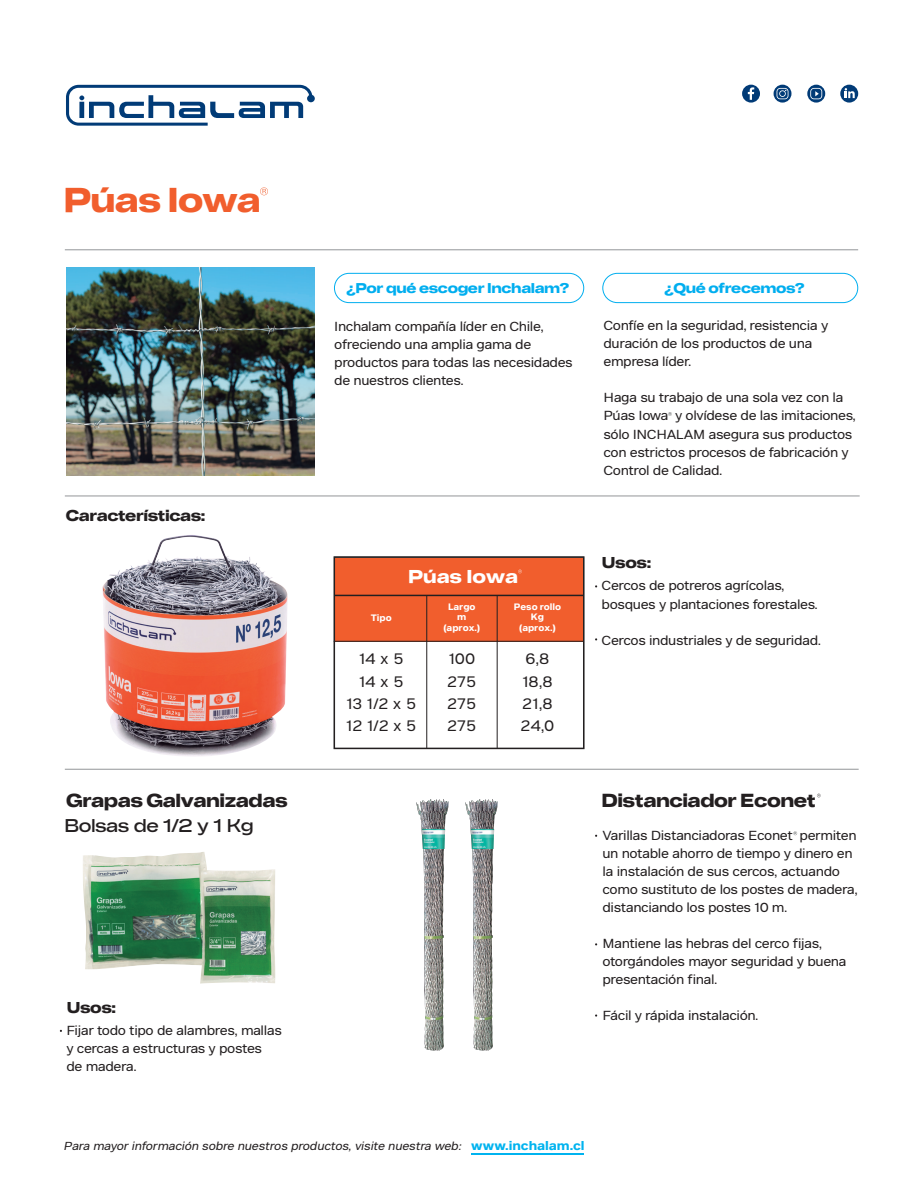
<style>
.page{position:relative;width:915px;height:1191px;background:#fff}
.page>*{position:absolute;margin:0;border:0;box-sizing:border-box;transform-origin:0 0}
.t1{font:700 32.85px "Bekaert Headline";letter-spacing:-.025em;color:#f15e2d}
.t2{font:700 18px "Bekaert Headline";letter-spacing:-.025em;color:#231f20}
.t3{font:18px "Bekaert Headline";letter-spacing:-.025em;color:#231f20}
.t4{font:700 17.7px "Bekaert Headline";color:#fff}
.t5{font:700 15px "Bekaert Headline";letter-spacing:-.025em;color:#231f20}
.t6{font:14.7px/22.2px "Bekaert Text";color:#231f20;text-align:center}
.t7{font:700 13.5px "Bekaert Headline";letter-spacing:-.025em;color:#00aeef}
.t8{font:12.75px/18px "Bekaert Text";letter-spacing:-.03em;color:#231f20}
.t9{font:700 12px "Bekaert Text";color:#00b3ef}
.t10{font:italic 11.25px "Bekaert Text";letter-spacing:-.015em;color:#231f20}
.t11{font:700 8.85px/10.6px "Bekaert Text";letter-spacing:-.005em;color:#fff;text-align:center}
</style>
<div class="page">
<svg style="left:66px;top:85px;width:249px;height:41px"></svg>
<hr style="left:471px;top:1153px;width:113px;height:2px;background:#00b3ef">
<div style="left:602px;top:273px;width:255px;height:30px;border:1px solid #00aeef;border-radius:15px"></div>
<div style="left:334px;top:273px;width:250px;height:30px;border:1px solid #00aeef;border-radius:15px"></div>
<hr style="left:65px;top:496px;width:794px;height:1px;background:#939598">
<hr style="left:65px;top:769px;width:793px;height:1px;background:#939598">
<hr style="left:65px;top:249px;width:792px;height:1px;background:#939598">
<svg style="left:741px;top:85px;width:18px;height:18px"></svg>
<svg style="left:747px;top:87px;width:7px;height:13px"></svg>
<svg style="left:773px;top:85px;width:18px;height:18px"></svg>
<svg style="left:776px;top:88px;width:12px;height:11px"></svg>
<svg style="left:807px;top:85px;width:17px;height:18px"></svg>
<svg style="left:810px;top:88px;width:11px;height:11px"></svg>
<svg style="left:840px;top:85px;width:17px;height:18px"></svg>
<svg style="left:844px;top:88px;width:10px;height:10px"></svg>
<div style="left:334px;top:557px;width:249px;height:84px;background:#f15e2d"></div>
<hr style="left:426px;top:595px;width:1px;height:153px;background:#231f20">
<hr style="left:496px;top:595px;width:1px;height:153px;background:#231f20">
<div style="left:333px;top:556px;width:251px;height:193px;border:2px solid #231f20"></div>
<svg style="left:334px;top:557px;width:249px;height:39px"></svg>
<svg style="left:260px;top:187px;width:8px;height:8px"></svg>
<hr style="left:333px;top:641px;width:250px;height:1px;background:#231f20">
<img style="left:66px;top:267px;width:248px;height:209px">
<img style="left:83px;top:852px;width:124px;height:117px">
<img style="left:416px;top:799px;width:28px;height:252px">
<img style="left:465px;top:799px;width:28px;height:252px">
<img style="left:102px;top:535px;width:185px;height:221px">
<svg style="left:155px;top:537px;width:69px;height:25px"></svg>
<img style="left:200px;top:869px;width:75px;height:114px">
<svg style="left:668px;top:412px;width:3px;height:4px"></svg>
<h1 class="t1" style="left:64px;top:178px;width:199px">Púas Iowa</h1>
<p class="t5" style="left:66px;top:506px;width:141px">Características:</p>
<p class="t7" style="left:346px;top:279px;width:224px">¿Por qué escoger Inchalam?</p>
<p class="t8" style="left:334px;top:318px;width:240px">Inchalam compañía líder en Chile, ofreciendo una amplia gama de productos para todas las necesidades de nuestros clientes.</p>
<p class="t7" style="left:664px;top:279px;width:142px">¿Qué ofrecemos?</p>
<p class="t8" style="left:603px;top:317px;width:226px">Confíe en la seguridad, resistencia y duración de los productos de una empresa líder.</p>
<p class="t8" style="left:603px;top:389px;width:254px">Haga su trabajo de una sola vez con la Púas Iowa y olvídese de las imitaciones, sólo INCHALAM asegura sus productos con estrictos procesos de fabricación y Control de Calidad.</p>
<h3 class="t4" style="left:408px;top:565px;width:111px">Púas Iowa</h3>
<p class="t11" style="left:371px;top:612px;width:22px">Tipo</p>
<p class="t11" style="left:443px;top:601px;width:38px">Largo m (aprox.)</p>
<p class="t11" style="left:514px;top:601px;width:49px">Peso rollo<br>Kg (aprox.)</p>
<p class="t6" style="left:346px;top:648px;width:72px">14 x 5<br>14 x 5<br>13 1/2 x 5<br>12 1/2 x 5</p>
<p class="t6" style="left:447px;top:648px;width:31px;text-align:justify">100<br>275<br>275<br>275</p>
<p class="t6" style="left:520px;top:648px;width:35px">6,8<br>18,8<br>21,8<br>24,0</p>
<p class="t5" style="left:601px;top:553px;width:51px">Usos:</p>
<p class="t8" style="left:601px;top:577px;width:217px">Cercos de potreros agrícolas, bosques y plantaciones forestales.</p>
<p class="t8" style="left:601px;top:631px;width:221px">Cercos industriales y de seguridad.</p>
<h2 class="t2" style="left:66px;top:788px;width:223px">Grapas Galvanizadas</h2>
<h2 class="t2" style="left:601px;top:788px;width:215px">Distanciador Econet</h2>
<h2 class="t3" style="left:64px;top:814px;width:191px">Bolsas de 1/2 y 1 Kg</h2>
<p class="t8" style="left:602px;top:826px;width:257px">Varillas Distanciadoras Econet permiten un notable ahorro de tiempo y dinero en la instalación de sus cercos, actuando como sustituto de los postes de madera, distanciando los postes 10 m.</p>
<p class="t8" style="left:602px;top:934px;width:245px">Mantiene las hebras del cerco fijas, otorgándoles mayor seguridad y buena presentación final.</p>
<p class="t8" style="left:602px;top:1006px;width:158px">Fácil y rápida instalación.</p>
<p class="t5" style="left:67px;top:997px;width:51px">Usos:</p>
<p class="t8" style="left:66px;top:1021px;width:217px">Fijar todo tipo de alambres, mallas y cercas a estructuras y postes<br>de madera.</p>
<p class="t10" style="left:64px;top:1138px;width:399px">Para mayor información sobre nuestros productos, visite nuestra web:</p>
<p class="t9" style="left:471px;top:1137px;width:115px">www.inchalam.cl</p>
</div>
